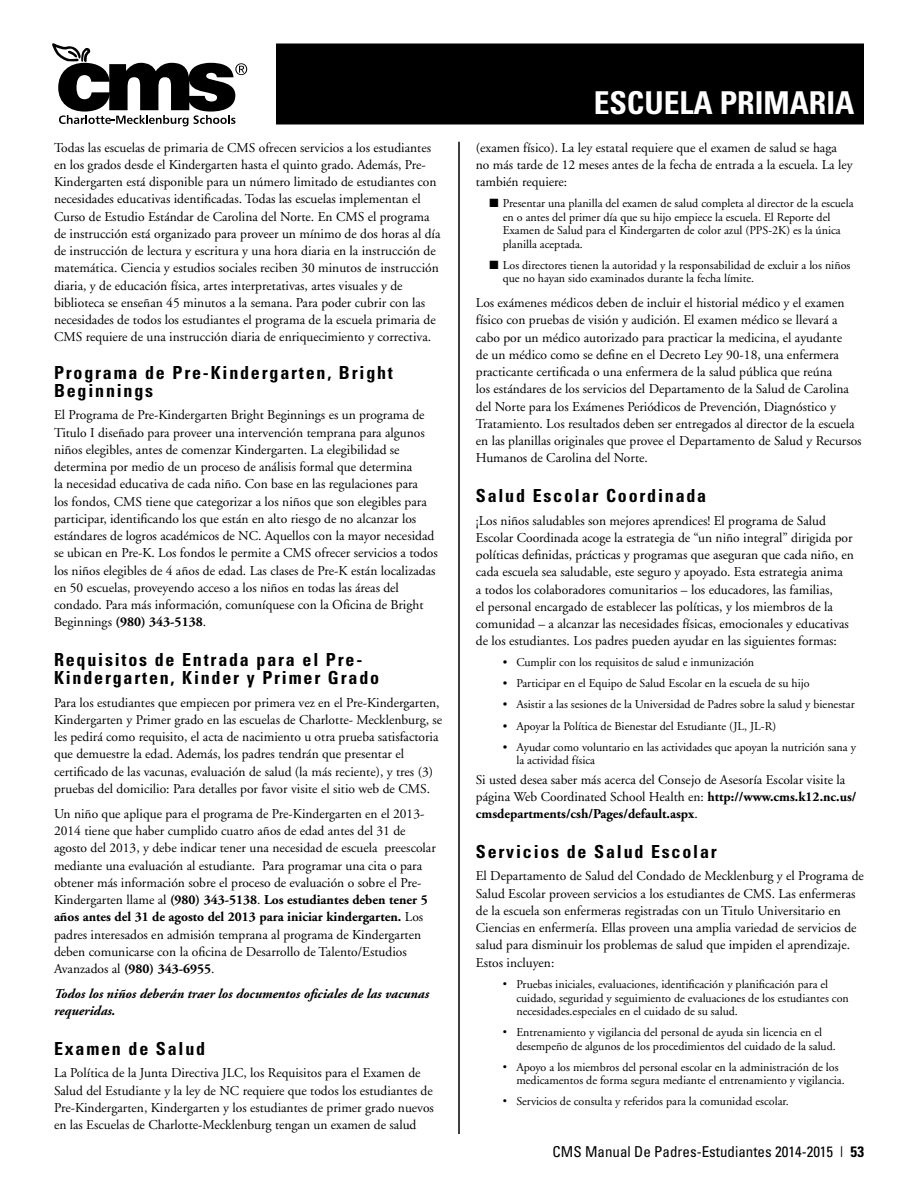
<style>
.page{position:relative;width:918px;height:1188px;background:#fff}
.page>*{position:absolute;margin:0;border:0;box-sizing:border-box;transform-origin:0 0}
.t1{font:700 condensed 31.5px "Univers";color:#fff}
.t2{font:700 condensed 18px/18px "Univers";letter-spacing:.1em;color:#000}
.t3{font:condensed 15px "Univers";color:#000}
.t4{font:13.5px/17.2px "Adobe Garamond";color:#000}
.t5{font:italic 700 13.5px/17.2px "Adobe Garamond";color:#000}
.t6{font:12px/13.5px "Adobe Garamond";color:#000}
.s1{font-weight:700}
.s2{font-family:"Arial"}
</style>
<div class="page">
<div style="left:277px;top:44px;width:586px;height:80px;background:#000"></div>
<svg style="left:52px;top:44px;width:195px;height:82px"></svg>
<hr style="left:458px;top:142px;width:2px;height:992px;background:#000">
<p class="t4" style="left:54px;top:139px;width:388px">Todas las escuelas de primaria de CMS ofrecen servicios a los estudiantes en los grados desde el Kindergarten hasta el quinto grado. Además, Pre-Kindergarten está disponible para un número limitado de estudiantes con necesidades educativas identificadas. Todas las escuelas implementan el Curso de Estudio Estándar de Carolina del Norte. En CMS el programa de instrucción está organizado para proveer un mínimo de dos horas al día de instrucción de lectura y escritura y una hora diaria en la instrucción de matemática. Ciencia y estudios sociales reciben 30 minutos de instrucción diaria, y de educación física, artes interpretativas, artes visuales y de biblioteca se enseñan 45 minutos a la semana. Para poder cubrir con las necesidades de todos los estudiantes el programa de la escuela primaria de CMS requiere de una instrucción diaria de enriquecimiento y correctiva.</p>
<h2 class="t2" style="left:54px;top:363px;width:340px">Programa de Pre-Kindergarten, Bright<br>Beginnings</h2>
<p class="t4" style="left:54px;top:407px;width:385px">El Programa de Pre-Kindergarten Bright Beginnings es un programa de Titulo I diseñado para proveer una intervención temprana para algunos niños elegibles, antes de comenzar Kindergarten. La elegibilidad se determina por medio de un proceso de análisis formal que determina<br>la necesidad educativa de cada niño. Con base en las regulaciones para<br>los fondos, CMS tiene que categorizar a los niños que son elegibles para participar, identificando los que están en alto riesgo de no alcanzar los estándares de logros académicos de NC. Aquellos con la mayor necesidad se ubican en Pre-K. Los fondos le permite a CMS ofrecer servicios a todos los niños elegibles de 4 años de edad. Las clases de Pre-K están localizadas en 50 escuelas, proveyendo acceso a los niños en todas las áreas del condado. Para más información, comuníquese con la Oficina de Bright Beginnings <span class="s1">(980) 343-5138</span>.</p>
<h2 class="t2" style="left:54px;top:651px;width:327px">Requisitos de Entrada para el Pre-<br>Kindergarten, Kinder y Primer Grado</h2>
<p class="t4" style="left:54px;top:694px;width:390px">Para los estudiantes que empiecen por primera vez en el Pre-Kindergarten, Kindergarten y Primer grado en las escuelas de Charlotte- Mecklenburg, se les pedirá como requisito, el acta de nacimiento u otra prueba satisfactoria que demuestre la edad. Además, los padres tendrán que presentar el certificado de las vacunas, evaluación de salud (la más reciente), y tres (3) pruebas del domicilio: Para detalles por favor visite el sitio web de CMS.</p>
<p class="t4" style="left:54px;top:805px;width:383px">Un niño que aplique para el programa de Pre-Kindergarten en el 2013- 2014 tiene que haber cumplido cuatro años de edad antes del 31 de agosto del 2013, y debe indicar tener una necesidad de escuela preescolar mediante una evaluación al estudiante. Para programar una cita o para obtener más información sobre el proceso de evaluación o sobre el Pre-Kindergarten llame al <span class="s1">(980) 343-5138</span>. <span class="s1">Los estudiantes deben tener 5 años antes del 31 de agosto del 2013 para iniciar kindergarten.</span> Los padres interesados en admisión temprana al programa de Kindergarten deben comunicarse con la oficina de Desarrollo de Talento/Estudios Avanzados al <span class="s1">(980) 343-6955</span>.</p>
<p class="t5" style="left:54px;top:985px;width:377px">Todos los niños deberán traer los documentos oficiales de las vacunas requeridas.</p>
<h2 class="t2" style="left:54px;top:1039px;width:153px">Examen de Salud</h2>
<p class="t4" style="left:54px;top:1065px;width:381px">La Política de la Junta Directiva JLC, los Requisitos para el Examen de Salud del Estudiante y la ley de NC requiere que todos los estudiantes de Pre-Kindergarten, Kindergarten y los estudiantes de primer grado nuevos en las Escuelas de Charlotte-Mecklenburg tengan un examen de salud</p>
<h1 class="t1" style="left:594px;top:84px;width:262px">ESCUELA PRIMARIA</h1>
<p class="t4" style="left:476px;top:139px;width:378px">(examen físico). La ley estatal requiere que el examen de salud se haga no más tarde de 12 meses antes de la fecha de entrada a la escuela. La ley también requiere:</p>
<p class="t6" style="left:503px;top:197px;width:352px;text-indent:-14px">■ Presentar una planilla del examen de salud completa al director de la escuela en o antes del primer día que su hijo empiece la escuela. El Reporte del Examen de Salud para el Kindergarten de color azul (PPS-2K) es la única planilla aceptada.</p>
<p class="t6" style="left:503px;top:258px;width:349px;text-indent:-14px">■ Los directores tienen la autoridad y la responsabilidad de excluir a los niños que no hayan sido examinados durante la fecha límite.</p>
<p class="t4" style="left:476px;top:294px;width:387px">Los exámenes médicos deben de incluir el historial médico y el examen físico con pruebas de visión y audición. El examen médico se llevará a cabo por un médico autorizado para practicar la medicina, el ayudante<br>de un médico como se define en el Decreto Ley 90-18, una enfermera practicante certificada o una enfermera de la salud pública que reúna<br>los estándares de los servicios del Departamento de la Salud de Carolina del Norte para los Exámenes Periódicos de Prevención, Diagnóstico y Tratamiento. Los resultados deben ser entregados al director de la escuela en las planillas originales que provee el Departamento de Salud y Recursos Humanos de Carolina del Norte.</p>
<h2 class="t2" style="left:476px;top:486px;width:232px">Salud Escolar Coordinada</h2>
<p class="t4" style="left:476px;top:512px;width:380px">¡Los niños saludables son mejores aprendices! El programa de Salud Escolar Coordinada acoge la estrategia de “un niño integral” dirigida por políticas definidas, prácticas y programas que aseguran que cada niño, en cada escuela sea saludable, este seguro y apoyado. Esta estrategia anima<br>a todos los colaboradores comunitarios – los educadores, las familias,<br>el personal encargado de establecer las políticas, y los miembros de la comunidad – a alcanzar las necesidades físicas, emocionales y educativas de los estudiantes. Los padres pueden ayudar en las siguientes formas:</p>
<p class="t6" style="left:503px;top:656px;width:253px">• Cumplir con los requisitos de salud e inmunización</p>
<p class="t6" style="left:503px;top:677px;width:308px">• Participar en el Equipo de Salud Escolar en la escuela de su hijo</p>
<p class="t6" style="left:503px;top:698px;width:353px">• Asistir a las sesiones de la Universidad de Padres sobre la salud y bienestar</p>
<p class="t6" style="left:503px;top:719px;width:275px">• Apoyar la Política de Bienestar del Estudiante (JL, JL-R)</p>
<p class="t6" style="left:516px;top:740px;width:341px;text-indent:-14px">• Ayudar como voluntario en las actividades que apoyan la nutrición sana y la actividad física</p>
<p class="t4" style="left:476px;top:771px;width:382px">Si usted desea saber más acerca del Consejo de Asesoría Escolar visite la página Web Coordinated School Health en: <span class="s1">http://www.cms.k12.nc.us/ cmsdepartments/csh/Pages/default.aspx</span>.</p>
<h2 class="t2" style="left:476px;top:842px;width:242px">Servicios de Salud Escolar</h2>
<p class="t4" style="left:476px;top:868px;width:390px">El Departamento de Salud del Condado de Mecklenburg y el Programa de Salud Escolar proveen servicios a los estudiantes de CMS. Las enfermeras de la escuela son enfermeras registradas con un Titulo Universitario en Ciencias en enfermería. Ellas proveen una amplia variedad de servicios de salud para disminuir los problemas de salud que impiden el aprendizaje.<br>Estos incluyen:</p>
<p class="t6" style="left:516px;top:978px;width:334px;text-indent:-14px"><span class="s2">•</span> Pruebas iniciales, evaluaciones, identificación y planificación para el cuidado, seguridad y seguimiento de evaluaciones de los estudiantes con necesidades.especiales en el cuidado de su salud.</p>
<p class="t6" style="left:516px;top:1026px;width:321px;text-indent:-14px"><span class="s2">•</span> Entrenamiento y vigilancia del personal de ayuda sin licencia en el desempeño de algunos de los procedimientos del cuidado de la salud.</p>
<p class="t6" style="left:516px;top:1061px;width:330px;text-indent:-14px"><span class="s2">•</span> Apoyo a los miembros del personal escolar en la administración de los medicamentos de forma segura mediante el entrenamiento y vigilancia.</p>
<p class="t6" style="left:503px;top:1095px;width:287px"><span class="s2">•</span> Servicios de consulta y referidos para la comunidad escolar.</p>
<p class="t3" style="left:553px;top:1142px;width:313px">CMS Manual De Padres-Estudiantes 2014-2015 | <span class="s1">53</span></p>
</div>
